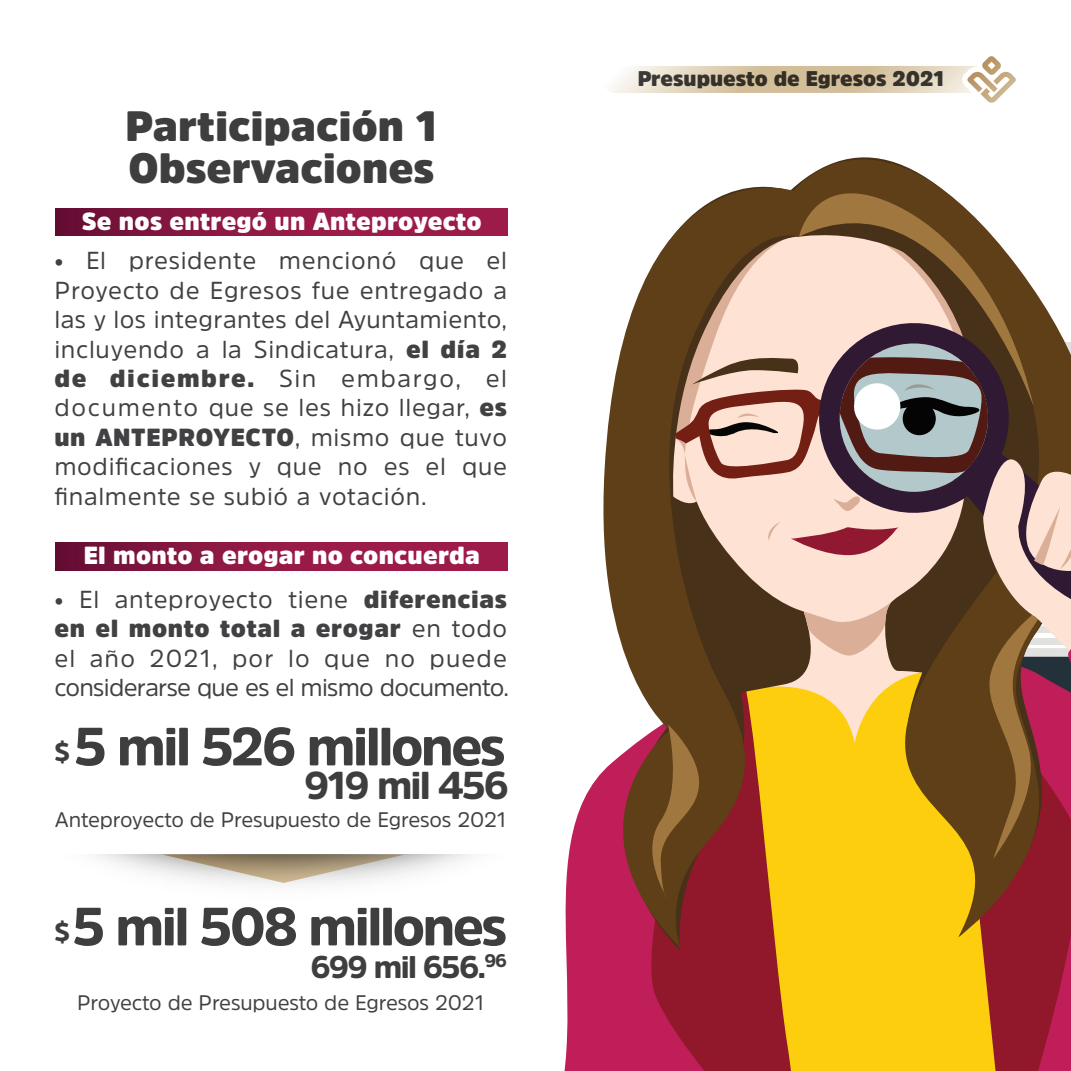
<style>
.page{position:relative;width:1071px;height:1071px;background:#fff}
.page>*{position:absolute;margin:0;border:0;box-sizing:border-box;transform-origin:0 0}
.t1{font:900 53.38px "Amsi Pro";letter-spacing:-.05em;color:#3e3e3f}
.t2{font:900 42px/42px "Amsi Pro";color:#3e3e3f}
.t3{font:900 38.5px "Amsi Pro";letter-spacing:-.05em;color:#3e3e3f}
.t4{font:900 31.15px "Amsi Pro";letter-spacing:-.05em;color:#3e3e3f}
.t5{font:24.5px/29.4px "Amsi Pro";letter-spacing:.025em;color:#414042;text-align:justify}
.t6{font:900 24.5px "Amsi Pro";letter-spacing:.01em;color:#fff}
.t7{font:21px "Amsi Pro";letter-spacing:-.01em;color:#414042}
.t8{font:900 21px "Amsi Pro";color:#3e3e3f}
.s1{font-weight:900}
.s2{font-size:25.55px}
</style>
<div class="page">
<svg style="left:609px;top:56px;width:407px;height:47px"></svg>
<svg style="left:55px;top:208px;width:453px;height:28px;background:#8d1743"></svg>
<svg style="left:55px;top:542px;width:453px;height:28px;background:#8d1743"></svg>
<img style="left:94px;top:854px;width:374px;height:32px">
<div style="left:816px;top:965px;width:139px;height:106px;background:#fcce0e"></div>
<svg style="left:955px;top:965px;width:116px;height:106px;background:#b84f29"></svg>
<svg style="left:468px;top:854px;width:348px;height:217px"></svg>
<svg style="left:636px;top:950px;width:175px;height:121px;background:#aa352e"></svg>
<svg style="left:558px;top:157px;width:323px;height:791px"></svg>
<svg style="left:799px;top:159px;width:184px;height:67px;fill:#5f3f18"></svg>
<svg style="left:639px;top:226px;width:432px;height:739px;background:#a57d52"></svg>
<h2 class="t2" style="left:125px;top:105px;width:314px">Participación 1<br>Observaciones</h2>
<p class="t6" style="left:82px;top:205px;width:401px">Se nos entregó un Anteproyecto</p>
<p class="t5" style="left:54px;top:246px;width:454px">• El presidente mencionó que el Proyecto de Egresos fue entregado a las y los integrantes del Ayuntamiento, incluyendo a la Sindicatura, <span class="s1">el día 2 de diciembre.</span> Sin embargo, el documento que se les hizo llegar, <span class="s1">es un ANTEPROYECTO</span>, mismo que tuvo modificaciones y que no es el que finalmente se subió a votación.</p>
<p class="t6" style="left:84px;top:539px;width:398px">El monto a erogar no concuerda</p>
<p class="t5" style="left:54px;top:584px;width:456px">• El anteproyecto tiene <span class="s1">diferencias en el monto total a erogar</span> en todo el año 2021, por lo que no puede considerarse que es el mismo documento.</p>
<h1 class="t1" style="left:55px;top:710px;width:453px"><span class="s2">$</span> 5 mil 526 millones</h1>
<h3 class="t3" style="left:304px;top:758px;width:206px">919 mil 456</h3>
<p class="t7" style="left:55px;top:806px;width:453px">Anteproyecto de Presupuesto de Egresos 2021</p>
<h1 class="t1" style="left:55px;top:890px;width:454px"><span class="s2">$</span>5 mil 508 millones</h1>
<p class="t4" style="left:311px;top:945px;width:198px">699 mil 656.<sup>96</sup></p>
<p class="t7" style="left:77px;top:989px;width:409px">Proyecto de Presupuesto de Egresos 2021</p>
<p class="t8" style="left:637px;top:64px;width:309px">Presupuesto de Egresos 2021</p>
</div>
